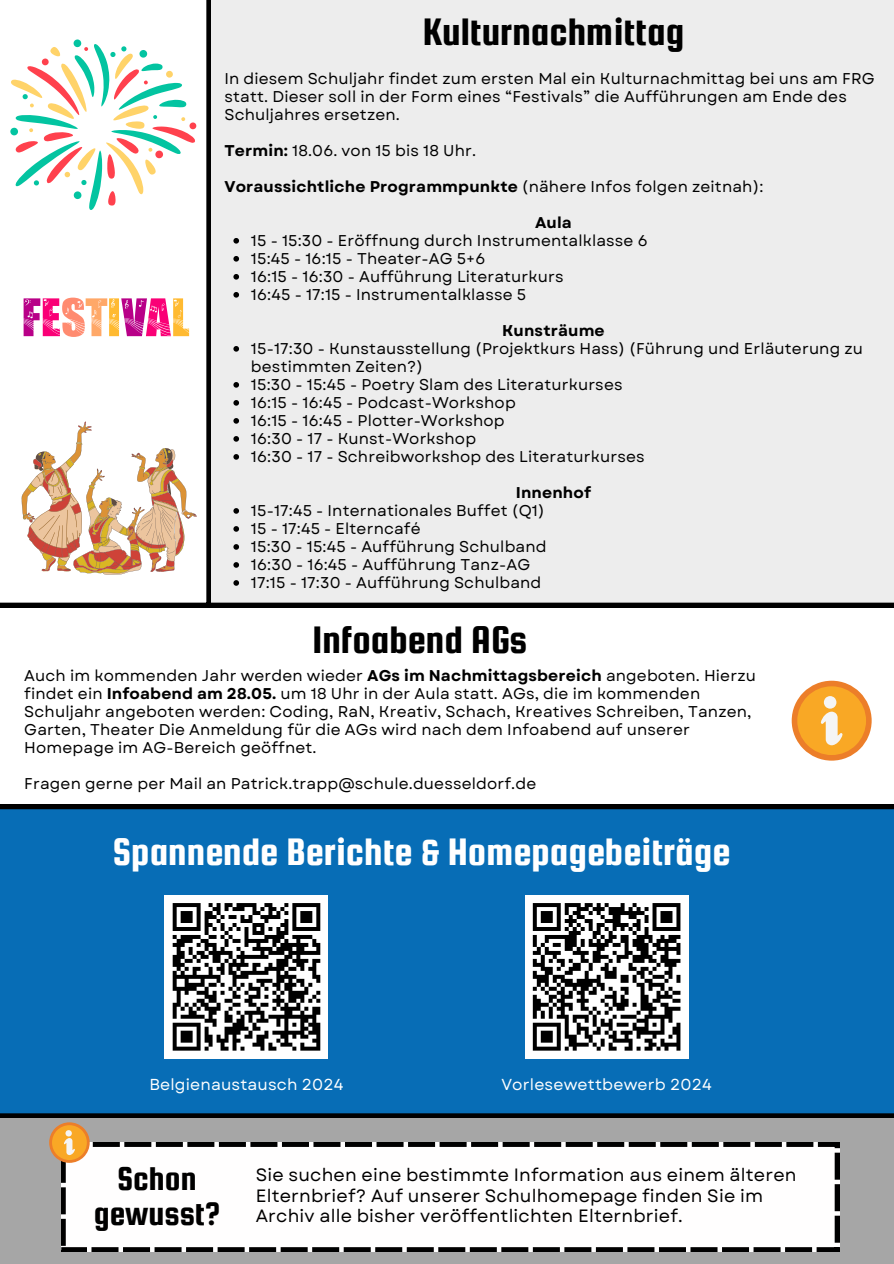
<style>
.page{position:relative;width:894px;height:1264px;background:#fff}
.page>*{position:absolute;margin:0;border:0;box-sizing:border-box;transform-origin:0 0}
.t1{font:40.95px "Squada One";color:#fff}
.t2{font:40.95px "Squada One";color:#000}
.t3{font:35.25px/34.8px "Squada One";color:#000;text-align:center}
.t4{font:17.85px/20.2px "Garet";letter-spacing:.01em;color:#000}
.t5{font:15.9px "Garet";letter-spacing:.01em;color:#fff}
.t6{font:15.6px/18px "Garet";letter-spacing:.01em;color:#000}
.t7{font:700 15.6px "Garet";letter-spacing:.01em;color:#000}
.s1{font-weight:700}
.s2{font-weight:400}
</style>
<div class="page">
<div style="left:0;top:1117px;width:893px;height:146px;background:#a6a6a6"></div>
<div style="left:0;top:804px;width:893px;height:313px;background:#076db6"></div>
<svg style="left:61px;top:1142px;width:777px;height:109px"></svg>
<svg style="left:49px;top:1122px;width:41px;height:40px;background:#e8a958"></svg>
<div style="left:210px;top:0;width:683px;height:607px;background:#ededed"></div>
<svg style="left:0;top:0;width:210px;height:607px"></svg>
<svg style="left:73px;top:39px;width:9px;height:8px"></svg>
<svg style="left:11px;top:44px;width:184px;height:166px"></svg>
<div style="left:189px;top:122px;width:7px;height:8px;background:#ff414d;border-radius:3px"></div>
<div style="left:166px;top:71px;width:7px;height:7px;background:#ffd369;border-radius:3px"></div>
<svg style="left:41px;top:58px;width:8px;height:8px"></svg>
<svg style="left:24px;top:297px;width:165px;height:40px"></svg>
<svg style="left:21px;top:421px;width:176px;height:153px"></svg>
<svg style="left:233px;top:238px;width:6px;height:5px"></svg>
<svg style="left:233px;top:256px;width:6px;height:5px"></svg>
<svg style="left:233px;top:274px;width:6px;height:5px"></svg>
<svg style="left:233px;top:292px;width:6px;height:5px"></svg>
<svg style="left:233px;top:346px;width:6px;height:5px"></svg>
<svg style="left:233px;top:382px;width:6px;height:5px"></svg>
<svg style="left:233px;top:400px;width:6px;height:5px"></svg>
<svg style="left:233px;top:418px;width:6px;height:5px"></svg>
<svg style="left:233px;top:436px;width:6px;height:5px"></svg>
<svg style="left:233px;top:454px;width:6px;height:5px"></svg>
<svg style="left:233px;top:508px;width:6px;height:5px"></svg>
<svg style="left:233px;top:526px;width:6px;height:5px"></svg>
<svg style="left:233px;top:544px;width:6px;height:5px"></svg>
<svg style="left:233px;top:562px;width:6px;height:5px"></svg>
<svg style="left:233px;top:580px;width:6px;height:5px"></svg>
<div style="left:165px;top:895px;width:163px;height:163px;background:#fff"></div>
<svg style="left:172px;top:903px;width:149px;height:148px"></svg>
<div style="left:524px;top:895px;width:164px;height:163px;background:#fff"></div>
<svg style="left:532px;top:903px;width:149px;height:148px"></svg>
<svg style="left:791px;top:680px;width:80px;height:80px"></svg>
<p class="t2" style="left:422px;top:10px;width:263px">Kulturnachmittag</p>
<p class="t6" style="left:224px;top:69px;width:651px">In diesem Schuljahr findet zum ersten Mal ein Kulturnachmittag bei uns am FRG statt. Dieser soll in der Form eines “Festivals” die Aufführungen am Ende des<br>Schuljahres ersetzen.</p>
<p class="t6" style="left:224px;top:141px;width:253px"><span class="s1">Termin:</span> 18.06. von 15 bis 18 Uhr.</p>
<p class="t7" style="left:224px;top:175px;width:540px">Voraussichtliche Programmpunkte <span class="s2">(nähere Infos folgen zeitnah):</span></p>
<h1 class="t7" style="left:535px;top:211px;width:38px">Aula</h1>
<p class="t6" style="left:251px;top:231px;width:398px">15 - 15:30 - Eröffnung durch Instrumentalklasse 6</p>
<p class="t6" style="left:251px;top:249px;width:236px">15:45 - 16:15 - Theater-AG 5+6</p>
<p class="t6" style="left:251px;top:267px;width:314px">16:15 - 16:30 - Aufführung Literaturkurs</p>
<h4 class="t6" style="left:251px;top:285px;width:277px">16:45 - 17:15 - Instrumentalklasse 5</h4>
<p class="t7" style="left:502px;top:319px;width:104px">Kunsträume</p>
<p class="t6" style="left:251px;top:339px;width:613px">15-17:30 - Kunstausstellung (Projektkurs Hass) (Führung und Erläuterung zu bestimmten Zeiten?)</p>
<p class="t6" style="left:251px;top:375px;width:373px">15:30 - 15:45 - Poetry Slam des Literaturkurses</p>
<p class="t6" style="left:251px;top:393px;width:266px">16:15 - 16:45 - Podcast-Workshop</p>
<h4 class="t6" style="left:251px;top:411px;width:255px">16:15 - 16:45 - Plotter-Workshop</h4>
<p class="t6" style="left:251px;top:429px;width:226px">16:30 - 17 - Kunst-Workshop</p>
<p class="t6" style="left:251px;top:447px;width:395px">16:30 - 17 - Schreibworkshop des Literaturkurses</p>
<p class="t7" style="left:515px;top:481px;width:77px">Innenhof</p>
<p class="t6" style="left:251px;top:501px;width:295px">15-17:45 - Internationales Buffet (Q1)</p>
<p class="t6" style="left:251px;top:519px;width:171px">15 - 17:45 - Elterncafé</p>
<p class="t6" style="left:251px;top:537px;width:297px">15:30 - 15:45 - Aufführung Schulband</p>
<h4 class="t6" style="left:251px;top:555px;width:281px">16:30 - 16:45 - Aufführung Tanz-AG</h4>
<p class="t6" style="left:251px;top:573px;width:292px">17:15 - 17:30 - Aufführung Schulband</p>
<p class="t2" style="left:312px;top:618px;width:216px">Infoabend AGs</p>
<p class="t6" style="left:24px;top:666px;width:732px">Auch im kommenden Jahr werden wieder <span class="s1">AGs im Nachmittagsbereich</span> angeboten. Hierzu findet ein <span class="s1">Infoabend am 28.05.</span> um 18 Uhr in der Aula statt. AGs, die im kommenden Schuljahr angeboten werden: Coding, RaN, Kreativ, Schach, Kreatives Schreiben, Tanzen, Garten, Theater Die Anmeldung für die AGs wird nach dem Infoabend auf unserer Homepage im AG-Bereich geöffnet.</p>
<h1 class="t6" style="left:24px;top:774px;width:513px">Fragen gerne per Mail an Patrick.trapp@schule.duesseldorf.de</h1>
<p class="t1" style="left:112px;top:829px;width:619px">Spannende Berichte &amp; Homepagebeiträge</p>
<p class="t5" style="left:149px;top:1073px;width:195px">Belgienaustausch 2024</p>
<p class="t5" style="left:501px;top:1073px;width:212px">Vorlesewettbewerb 2024</p>
<p class="t3" style="left:94px;top:1161px;width:128px">Schon gewusst?</p>
<h1 class="t4" style="left:256px;top:1164px;width:542px">Sie suchen eine bestimmte Information aus einem älteren<br>Elternbrief? Auf unserer Schulhomepage finden Sie im<br>Archiv alle bisher veröffentlichten Elternbrief.</h1>
</div>
